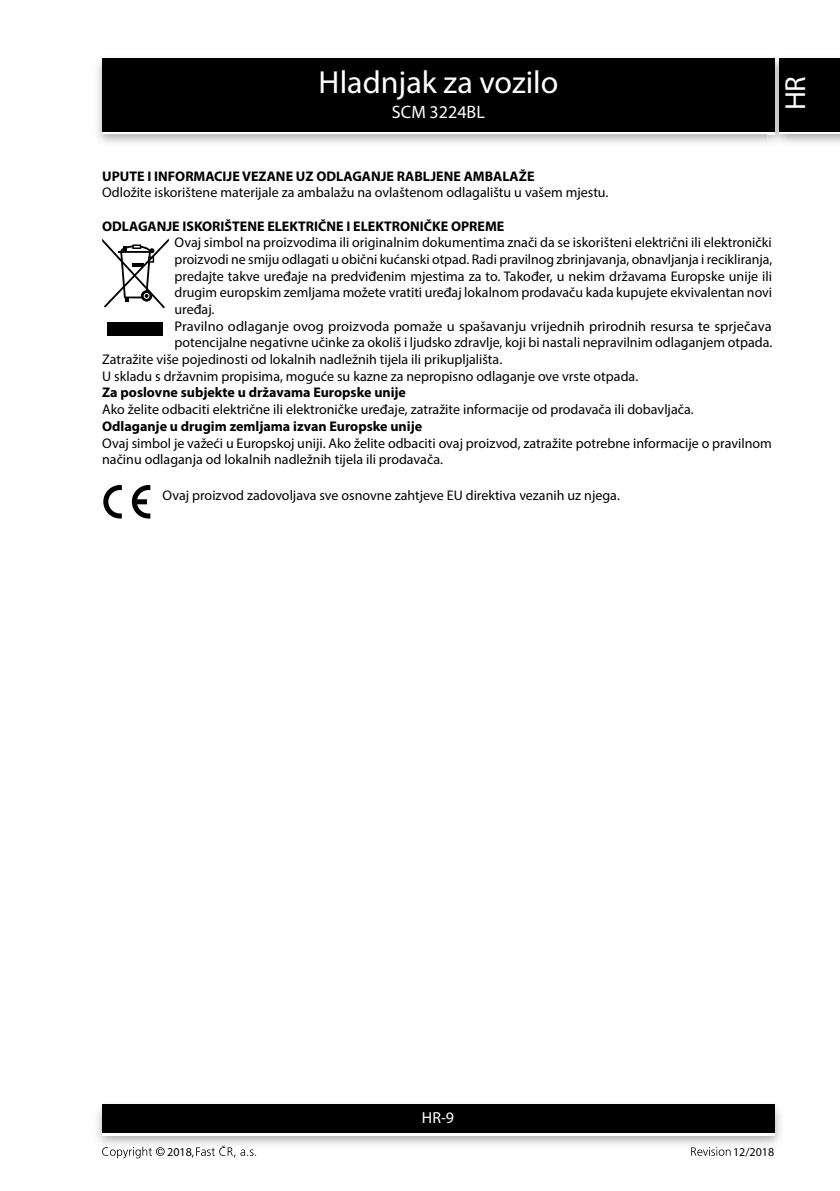
<style>
.page{position:relative;width:840px;height:1191px;background:#fff}
.page>*{position:absolute;margin:0;border:0;box-sizing:border-box;transform-origin:0 0}
.t1{font:32px "Myriad Pro";color:#fff}
.t2{font:29px "Myriad Pro";color:#fff}
.t3{font:18px "Myriad Pro";color:#fff}
.t4{font:16px "Myriad Pro";color:#fff}
.t5{font:14px/16.6px "Myriad Pro";color:#000}
.t6{font:700 14px "Myriad Pro";color:#000}
.t7{font:12px "Myriad Pro";color:#000}
</style>
<div class="page">
<div style="left:102px;top:61px;width:672px;height:73px;background:linear-gradient(to right,#000,#000)"></div>
<div style="left:102px;top:58px;width:672px;height:73px;background:#000"></div>
<img style="left:97px;top:1104px;width:684px;height:41px">
<div style="left:102px;top:1107px;width:672px;height:28px;background:linear-gradient(to right,#fff,#fff)"></div>
<div style="left:102px;top:1104px;width:672px;height:28px;background:#000"></div>
<img style="left:767px;top:56px;width:18px;height:89px">
<svg style="left:767px;top:131px;width:7px;height:3px"></svg>
<img style="left:767px;top:58px;width:7px;height:3px">
<img style="left:767px;top:61px;width:7px;height:70px">
<div style="left:778px;top:61px;width:61px;height:73px;background:linear-gradient(to right,#000,#000)"></div>
<div style="left:778px;top:58px;width:61px;height:73px;background:#000"></div>
<svg style="left:102px;top:1146px;width:63px;height:12px"></svg>
<svg style="left:192px;top:1145px;width:64px;height:12px"></svg>
<svg style="left:691px;top:1147px;width:39px;height:8px"></svg>
<svg style="left:102px;top:238px;width:67px;height:70px"></svg>
<div style="left:107px;top:322px;width:55px;height:14px;background:#000"></div>
<svg style="left:103px;top:485px;width:19px;height:33px"></svg>
<svg style="left:132px;top:485px;width:18px;height:33px"></svg>
<div style="left:137px;top:499px;width:10px;height:5px;background:#000"></div>
<h1 class="t1" style="left:318px;top:62px;width:241px">Hladnjak za vozilo</h1>
<p class="t3" style="left:392px;top:101px;width:94px">SCM 3224BL</p>
<h2 class="t2" style="left:777px;top:110px;width:36px;rotate:-90deg">HR</h2>
<p class="t6" style="left:102px;top:167px;width:433px">UPUTE I INFORMACIJE VEZANE UZ ODLAGANJE RABLJENE AMBALAŽE</p>
<p class="t5" style="left:102px;top:184px;width:507px">Odložite iskorištene materijale za ambalažu na ovlaštenom odlagalištu u vašem mjestu.</p>
<p class="t6" style="left:102px;top:217px;width:403px">ODLAGANJE ISKORIŠTENE ELEKTRIČNE I ELEKTRONIČKE OPREME</p>
<p class="t5" style="left:174px;top:234px;width:598px">Ovaj simbol na proizvodima ili originalnim dokumentima znači da se iskorišteni električni ili elektronički</p>
<p class="t5" style="left:174px;top:251px;width:599px">proizvodi ne smiju odlagati u obični kućanski otpad. Radi pravilnog zbrinjavanja, obnavljanja i recikliranja,</p>
<p class="t5" style="left:174px;top:267px;width:598px">predajte takve uređaje na predviđenim mjestima za to. Također, u nekim državama Europske unije ili</p>
<p class="t5" style="left:174px;top:284px;width:598px">drugim europskim zemljama možete vratiti uređaj lokalnom prodavaču kada kupujete ekvivalentan novi</p>
<p class="t5" style="left:174px;top:301px;width:41px">uređaj.</p>
<p class="t5" style="left:174px;top:317px;width:598px">Pravilno odlaganje ovog proizvoda pomaže u spašavanju vrijednih prirodnih resursa te sprječava</p>
<p class="t5" style="left:174px;top:334px;width:599px">potencijalne negativne učinke za okoliš i ljudsko zdravlje, koji bi nastali nepravilnim odlaganjem otpada.</p>
<p class="t5" style="left:102px;top:351px;width:401px">Zatražite više pojedinosti od lokalnih nadležnih tijela ili prikupljališta.</p>
<p class="t5" style="left:102px;top:367px;width:537px">U skladu s državnim propisima, moguće su kazne za nepropisno odlaganje ove vrste otpada.</p>
<p class="t6" style="left:102px;top:383px;width:305px">Za poslovne subjekte u državama Europske unije</p>
<p class="t5" style="left:102px;top:401px;width:592px">Ako želite odbaciti električne ili elektroničke uređaje, zatražite informacije od prodavača ili dobavljača.</p>
<p class="t6" style="left:102px;top:417px;width:321px">Odlaganje u drugim zemljama izvan Europske unije</p>
<p class="t5" style="left:102px;top:434px;width:670px">Ovaj simbol je važeći u Europskoj uniji. Ako želite odbaciti ovaj proizvod, zatražite potrebne informacije o pravilnom načinu odlaganja od lokalnih nadležnih tijela ili prodavača.</p>
<p class="t5" style="left:162px;top:486px;width:458px">Ovaj proizvod zadovoljava sve osnovne zahtjeve EU direktiva vezanih uz njega.</p>
<p class="t4" style="left:422px;top:1108px;width:34px">HR-9</p>
<p class="t7" style="left:167px;top:1144px;width:26px">2018</p>
<p class="t7" style="left:732px;top:1144px;width:43px">12/2018</p>
</div>
